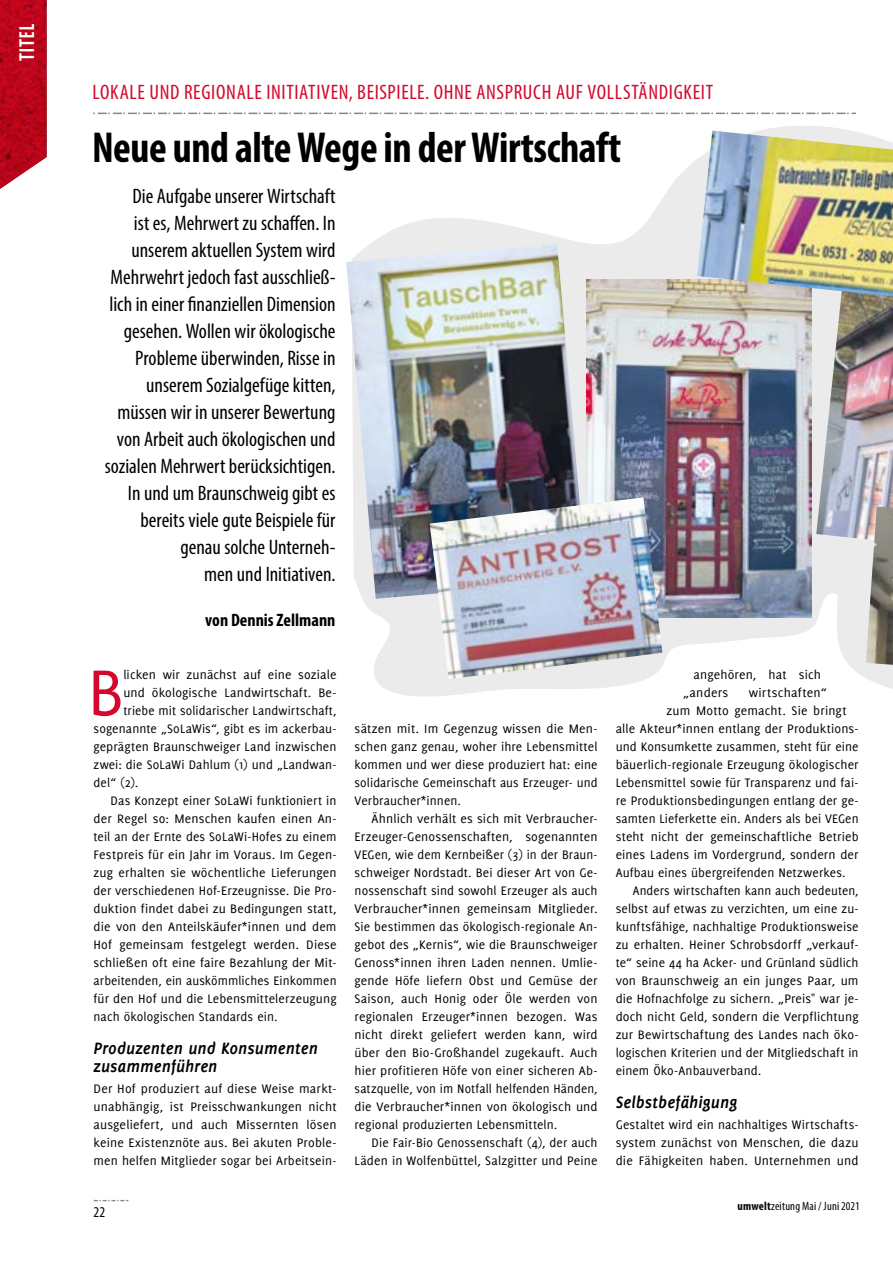
<style>
.page{position:relative;width:893px;height:1263px;background:#fff}
.page>*{position:absolute;margin:0;border:0;box-sizing:border-box;transform-origin:0 0}
.t1{font:70.65px "Delicious";color:#d4082c}
.t2{font:700 condensed 43.5px "Myriad Pro";letter-spacing:-.01em;color:#000}
.t3{font:condensed 21px/27px "Myriad Pro";color:#000;text-align:right}
.t4{font:condensed 21px "Myriad Pro";letter-spacing:.03em;color:#d4082c}
.t5{font:700 21px "Yanone Kaffeesatz";letter-spacing:.06em;color:#fff}
.t6{font:italic 700 18px/18px "Delicious";color:#000}
.t7{font:700 condensed 18px "Myriad Pro";color:#000}
.t8{font:condensed 15px "Myriad Pro";color:#000}
.t9{font:13.5px/18px "Delicious";letter-spacing:.01em;color:#000;text-align:justify}
.t10{font:condensed 12px "Myriad Pro";letter-spacing:.015em;color:#000}
.s1{font-weight:700}
</style>
<div class="page">
<svg style="left:94px;top:1200px;width:34px;height:1px"></svg>
<svg style="left:93px;top:113px;width:763px;height:1px"></svg>
<svg style="left:363px;top:126px;width:530px;height:571px"></svg>
<img style="left:586px;top:279px;width:225px;height:338px">
<img style="left:346px;top:244px;width:240px;height:355px">
<img style="left:430px;top:497px;width:232px;height:182px">
<img style="left:816px;top:297px;width:77px;height:245px">
<img style="left:866px;top:507px;width:27px;height:158px">
<img style="left:697px;top:131px;width:196px;height:166px">
<img style="left:0;top:0;width:47px;height:189px">
<h3 class="t5" style="left:14px;top:61px;width:39px;rotate:-90deg">TITEL</h3>
<h3 class="t4" style="left:92px;top:79px;width:622px">LOKALE UND REGIONALE INITIATIVEN, BEISPIELE. OHNE ANSPRUCH AUF VOLLSTÄNDIGKEIT</h3>
<h2 class="t2" style="left:92px;top:120px;width:531px">Neue und alte Wege in der Wirtschaft</h2>
<p class="t3" style="left:105px;top:182px;width:232px">Die Aufgabe unserer Wirtschaft<br>ist es, Mehrwert zu schaffen. In unserem aktuellen System wird<br>Mehrwehrt jedoch fast ausschließ&shy;lich in einer finanziellen Dimension gesehen. Wollen wir ökologische<br>Probleme überwinden, Risse in unserem Sozialgefüge kitten, müssen wir in unserer Bewertung von Arbeit auch ökologischen und sozialen Mehrwert berücksichtigen.<br>In und um Braunschweig gibt es bereits viele gute Beispiele für genau solche Unterneh-<br>men und Initiativen.</p>
<h3 class="t7" style="left:205px;top:609px;width:132px">von Dennis Zellmann</h3>
<h1 class="t1" style="left:88px;top:652px;width:37px">B</h1>
<p class="t9" style="left:123px;top:665px;width:215px">licken wir zunächst auf eine soziale</p>
<p class="t9" style="left:123px;top:683px;width:215px">und ökologische Landwirtschaft. Be-</p>
<p class="t9" style="left:123px;top:701px;width:215px">triebe mit solidarischer Landwirtschaft,</p>
<p class="t9" style="left:94px;top:719px;width:244px">sogenannte „SoLaWis“, gibt es im ackerbau-</p>
<p class="t9" style="left:94px;top:737px;width:245px">geprägten Braunschweiger Land inzwischen</p>
<p class="t9" style="left:94px;top:755px;width:245px">zwei: die SoLaWi Dahlum (1) und „Landwan-</p>
<p class="t9" style="left:94px;top:773px;width:46px">del“ (2).</p>
<p class="t9" style="left:111px;top:791px;width:228px">Das Konzept einer SoLaWi funktioniert in</p>
<p class="t9" style="left:94px;top:809px;width:245px">der Regel so: Menschen kaufen einen An-</p>
<p class="t9" style="left:94px;top:827px;width:244px">teil an der Ernte des SoLaWi-Hofes zu einem</p>
<p class="t9" style="left:94px;top:845px;width:245px">Festpreis für ein Jahr im Voraus. Im Gegen-</p>
<p class="t9" style="left:94px;top:863px;width:244px">zug erhalten sie wöchentliche Lieferungen</p>
<p class="t9" style="left:94px;top:881px;width:244px">der verschiedenen Hof-Erzeugnisse. Die Pro-</p>
<p class="t9" style="left:94px;top:899px;width:245px">duktion findet dabei zu Bedingungen statt,</p>
<p class="t9" style="left:94px;top:917px;width:245px">die von den Anteilskäufer*innen und dem</p>
<p class="t9" style="left:94px;top:935px;width:245px">Hof gemeinsam festgelegt werden. Diese</p>
<p class="t9" style="left:94px;top:953px;width:245px">schließen oft eine faire Bezahlung der Mit-</p>
<p class="t9" style="left:94px;top:971px;width:245px">arbeitenden, ein auskömmliches Einkommen</p>
<p class="t9" style="left:94px;top:989px;width:244px">für den Hof und die Lebensmittelerzeugung</p>
<p class="t9" style="left:94px;top:1007px;width:186px">nach ökologischen Standards ein.</p>
<h3 class="t6" style="left:94px;top:1039px;width:226px">Produzenten und Konsumenten zusammenführen</h3>
<p class="t9" style="left:94px;top:1079px;width:245px">Der Hof produziert auf diese Weise markt&shy;unabhängig, ist Preisschwankungen nicht ausgeliefert, und auch Missernten lösen keine Existenznöte aus. Bei akuten Proble&shy;men helfen Mitglieder sogar bei Arbeitsein-</p>
<p class="t8" style="left:94px;top:1202px;width:13px">22</p>
<p class="t9" style="left:355px;top:719px;width:244px">sätzen mit. Im Gegenzug wissen die Men&shy;schen ganz genau, woher ihre Lebensmittel kommen und wer diese produziert hat: eine solidarische Gemeinschaft aus Erzeuger- und Verbraucher*innen.</p>
<p class="t9" style="left:355px;top:809px;width:244px;text-indent:17px">Ähnlich verhält es sich mit Verbraucher-Erzeuger-Genossenschaften, sogenannten VEGen, wie dem Kernbeißer (3) in der Braun&shy;schweiger Nordstadt. Bei dieser Art von Ge&shy;nossenschaft sind sowohl Erzeuger als auch Verbraucher*innen gemeinsam Mitglieder.<br>Sie bestimmen das ökologisch-regionale An&shy;gebot des „Kernis“, wie die Braunschweiger Genoss*innen ihren Laden nennen. Umlie&shy;gende Höfe liefern Obst und Gemüse der Saison, auch Honig oder Öle werden von regionalen Erzeuger*innen bezogen. Was nicht direkt geliefert werden kann, wird über den Bio-Großhandel zugekauft. Auch hier profitieren Höfe von einer sicheren Ab&shy;satzquelle, von im Notfall helfenden Händen, die Verbraucher*innen von ökologisch und regional produzierten Lebensmitteln.</p>
<p class="t9" style="left:355px;top:1133px;width:244px;text-align:right">Die Fair-Bio Genossenschaft (4), der auch<br>Läden in Wolfenbüttel, Salzgitter und Peine</p>
<p class="t9" style="left:683px;top:665px;width:139px;text-indent:10px">angehören, hat sich „anders</p>
<p class="t9" style="left:749px;top:683px;width:80px">wirtschaften“</p>
<p class="t9" style="left:667px;top:701px;width:182px">zum Motto gemacht. Sie bringt</p>
<p class="t9" style="left:616px;top:719px;width:244px">alle Akteur*innen entlang der Produktions-</p>
<p class="t9" style="left:616px;top:737px;width:244px">und Konsumkette zusammen, steht für eine</p>
<p class="t9" style="left:616px;top:755px;width:244px">bäuerlich-regionale Erzeugung ökologischer</p>
<p class="t9" style="left:616px;top:773px;width:244px">Lebensmittel sowie für Transparenz und fai-</p>
<p class="t9" style="left:616px;top:791px;width:244px">re Produktionsbedingungen entlang der ge-</p>
<p class="t9" style="left:616px;top:809px;width:244px">samten Lieferkette ein. Anders als bei VEGen</p>
<p class="t9" style="left:616px;top:827px;width:244px">steht nicht der gemeinschaftliche Betrieb</p>
<p class="t9" style="left:616px;top:845px;width:244px">eines Ladens im Vordergrund, sondern der</p>
<p class="t9" style="left:616px;top:863px;width:232px">Aufbau eines übergreifenden Netzwerkes.</p>
<p class="t9" style="left:633px;top:881px;width:227px">Anders wirtschaften kann auch bedeuten,</p>
<p class="t9" style="left:616px;top:899px;width:244px">selbst auf etwas zu verzichten, um eine zu-</p>
<p class="t9" style="left:616px;top:917px;width:244px">kunftsfähige, nachhaltige Produktionsweise</p>
<p class="t9" style="left:616px;top:935px;width:244px">zu erhalten. Heiner Schrobsdorff „verkauf-</p>
<p class="t9" style="left:616px;top:953px;width:244px">te“ seine 44 ha Acker- und Grünland südlich</p>
<p class="t9" style="left:616px;top:971px;width:244px">von Braunschweig an ein junges Paar, um</p>
<p class="t9" style="left:616px;top:989px;width:244px">die Hofnachfolge zu sichern. „Preis" war je-</p>
<p class="t9" style="left:616px;top:1007px;width:244px">doch nicht Geld, sondern die Verpflichtung</p>
<p class="t9" style="left:616px;top:1025px;width:244px">zur Bewirtschaftung des Landes nach öko-</p>
<p class="t9" style="left:616px;top:1043px;width:244px">logischen Kriterien und der Mitgliedschaft in</p>
<p class="t9" style="left:616px;top:1061px;width:147px">einem Öko-Anbauverband.</p>
<h3 class="t6" style="left:616px;top:1093px;width:123px">Selbstbefähigung</h3>
<p class="t9" style="left:616px;top:1115px;width:244px">Gestaltet wird ein nachhaltiges Wirtschafts&shy;system zunächst von Menschen, die dazu die Fähigkeiten haben. Unternehmen und</p>
<p class="t10" style="left:737px;top:1199px;width:124px"><span class="s1">umwelt</span>zeitung Mai / Juni 2021</p>
</div>
